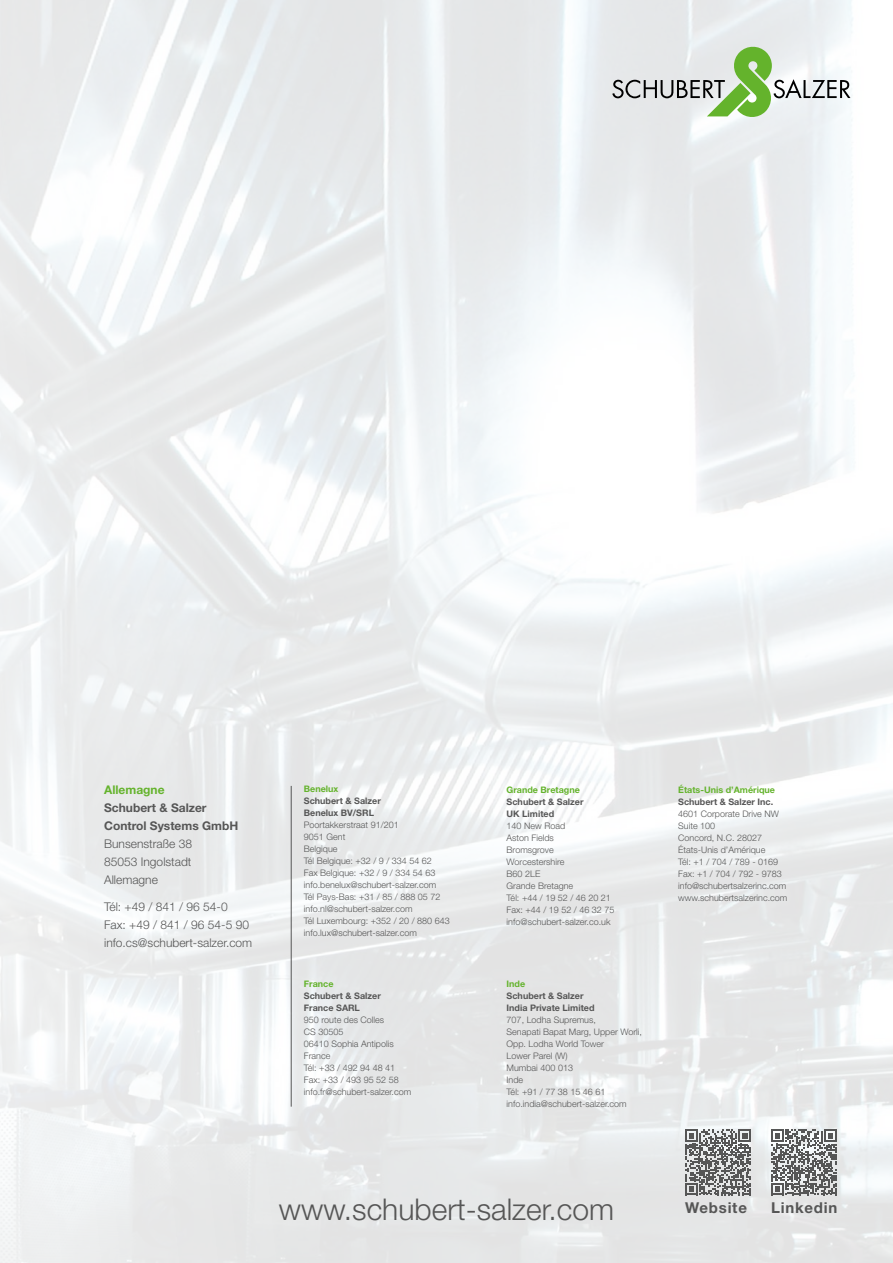
<style>
.page{position:relative;width:893px;height:1263px;background:#fff}
.page>*{position:absolute;margin:0;border:0;box-sizing:border-box;transform-origin:0 0}
.t1{font:300 30px "Helvetica Neue LT Std";color:#565656}
.t2{font:700 15px "Helvetica Neue LT Pro";letter-spacing:.05em;color:#565656}
.t3{font:300 12px/18px "Helvetica Neue LT Std";color:#565656;text-align:justify}
.t4{font:700 12px "Helvetica Neue LT Std";color:#565656}
.t5{font:700 12px "Helvetica Neue LT Std";color:#64b32c}
.t6{font:300 9px "Helvetica Neue LT Std";color:#565656}
.t7{font:700 9px "Helvetica Neue LT Std";color:#565656}
.t8{font:700 9px "Helvetica Neue LT Std";color:#64b32c}
</style>
<div class="page">
<img style="left:0;top:0;width:893px;height:1263px">
<svg style="left:612px;top:47px;width:238px;height:70px"></svg>
<hr style="left:291px;top:786px;width:1px;height:321px;background:#565656">
<svg style="left:771px;top:1129px;width:66px;height:66px"></svg>
<svg style="left:685px;top:1129px;width:66px;height:66px;background:#919292"></svg>
<p class="t5" style="left:104px;top:783px;width:62px">Allemagne</p>
<p class="t4" style="left:104px;top:801px;width:104px">Schubert &amp; Salzer</p>
<p class="t4" style="left:104px;top:819px;width:136px">Control Systems GmbH</p>
<p class="t3" style="left:104px;top:835px;width:90px">Bunsenstraße 38<br>85053 Ingolstadt Allemagne</p>
<p class="t3" style="left:104px;top:897px;width:125px">Tél: +49 / 841 / 96 54-0</p>
<p class="t3" style="left:104px;top:915px;width:146px">Fax: +49 / 841 / 96 54-5 90</p>
<p class="t3" style="left:104px;top:933px;width:150px">info.cs@schubert-salzer.com</p>
<p class="t8" style="left:304px;top:783px;width:36px">Benelux</p>
<p class="t7" style="left:304px;top:795px;width:78px">Schubert &amp; Salzer</p>
<p class="t7" style="left:304px;top:807px;width:72px">Benelux BV/SRL</p>
<p class="t6" style="left:304px;top:820px;width:96px">Poortakkerstraat 91/201</p>
<p class="t6" style="left:304px;top:832px;width:43px">9051 Gent</p>
<p class="t6" style="left:304px;top:844px;width:35px">Belgique</p>
<p class="t6" style="left:304px;top:856px;width:129px">Tél Belgique: +32 / 9 / 334 54 62</p>
<p class="t6" style="left:304px;top:868px;width:133px">Fax Belgique: +32 / 9 / 334 54 63</p>
<p class="t6" style="left:304px;top:880px;width:134px">info.benelux@schubert-salzer.com</p>
<p class="t6" style="left:304px;top:892px;width:138px">Tél Pays-Bas: +31 / 85 / 888 05 72</p>
<p class="t6" style="left:304px;top:904px;width:110px">info.nl@schubert-salzer.com</p>
<p class="t6" style="left:304px;top:916px;width:147px">Tél Luxembourg: +352 / 20 / 880 643</p>
<p class="t6" style="left:304px;top:928px;width:114px">info.lux@schubert-salzer.com</p>
<p class="t8" style="left:304px;top:978px;width:31px">France</p>
<p class="t7" style="left:304px;top:990px;width:78px">Schubert &amp; Salzer</p>
<p class="t7" style="left:304px;top:1002px;width:58px">France SARL</p>
<p class="t6" style="left:304px;top:1014px;width:82px">950 route des Colles</p>
<p class="t6" style="left:304px;top:1026px;width:41px">CS 30505</p>
<p class="t6" style="left:304px;top:1038px;width:91px">06410 Sophia Antipolis</p>
<p class="t6" style="left:304px;top:1050px;width:28px">France</p>
<p class="t6" style="left:304px;top:1062px;width:93px">Tél: +33 / 492 94 48 41</p>
<p class="t6" style="left:304px;top:1074px;width:96px">Fax: +33 / 493 95 52 58</p>
<p class="t6" style="left:304px;top:1086px;width:109px">info.fr@schubert-salzer.com</p>
<p class="t8" style="left:507px;top:784px;width:75px">Grande Bretagne</p>
<p class="t7" style="left:507px;top:796px;width:78px">Schubert &amp; Salzer</p>
<p class="t7" style="left:507px;top:808px;width:49px">UK Limited</p>
<p class="t6" style="left:507px;top:820px;width:60px">140 New Road</p>
<p class="t6" style="left:507px;top:832px;width:49px">Aston Fields</p>
<p class="t6" style="left:507px;top:844px;width:49px">Bromsgrove</p>
<p class="t6" style="left:507px;top:856px;width:59px">Worcestershire</p>
<p class="t6" style="left:507px;top:868px;width:35px">B60 2LE</p>
<p class="t6" style="left:507px;top:880px;width:68px">Grande Bretagne</p>
<p class="t6" style="left:507px;top:892px;width:106px">Tél: +44 / 19 52 / 46 20 21</p>
<p class="t6" style="left:507px;top:904px;width:109px">Fax: +44 / 19 52 / 46 32 75</p>
<p class="t6" style="left:507px;top:916px;width:105px">info@schubert-salzer.co.uk</p>
<p class="t8" style="left:507px;top:978px;width:20px">Inde</p>
<p class="t7" style="left:507px;top:990px;width:78px">Schubert &amp; Salzer</p>
<p class="t7" style="left:507px;top:1002px;width:89px">India Private Limited</p>
<p class="t6" style="left:507px;top:1014px;width:91px">707, Lodha Supremus,</p>
<p class="t6" style="left:507px;top:1026px;width:137px">Senapati Bapat Marg, Upper Worli,</p>
<p class="t6" style="left:507px;top:1038px;width:99px">Opp. Lodha World Tower</p>
<p class="t6" style="left:507px;top:1050px;width:62px">Lower Parel (W)</p>
<p class="t6" style="left:507px;top:1062px;width:68px">Mumbai 400 013</p>
<p class="t6" style="left:507px;top:1074px;width:18px">Inde</p>
<p class="t6" style="left:507px;top:1086px;width:100px">Tél: +91 / 77 38 15 46 61</p>
<p class="t6" style="left:507px;top:1098px;width:122px">info.india@schubert-salzer.com</p>
<p class="t1" style="left:279px;top:1191px;width:337px">www.schubert-salzer.com</p>
<p class="t8" style="left:678px;top:784px;width:98px">États-Unis d’Amérique</p>
<p class="t7" style="left:678px;top:796px;width:97px">Schubert &amp; Salzer Inc.</p>
<p class="t6" style="left:678px;top:808px;width:102px">4601 Corporate Drive NW</p>
<p class="t6" style="left:678px;top:820px;width:39px">Suite 100</p>
<p class="t6" style="left:678px;top:832px;width:85px">Concord, N.C. 28027</p>
<p class="t6" style="left:678px;top:844px;width:89px">États-Unis d’Amérique</p>
<p class="t6" style="left:678px;top:856px;width:102px">Tél: +1 / 704 / 789 - 0169</p>
<p class="t6" style="left:678px;top:868px;width:105px">Fax: +1 / 704 / 792 - 9783</p>
<p class="t6" style="left:678px;top:880px;width:110px">info@schubertsalzerinc.com</p>
<p class="t6" style="left:678px;top:892px;width:111px">www.schubertsalzerinc.com</p>
<p class="t2" style="left:685px;top:1198px;width:63px">Website</p>
<p class="t2" style="left:771px;top:1198px;width:68px">Linkedin</p>
</div>
